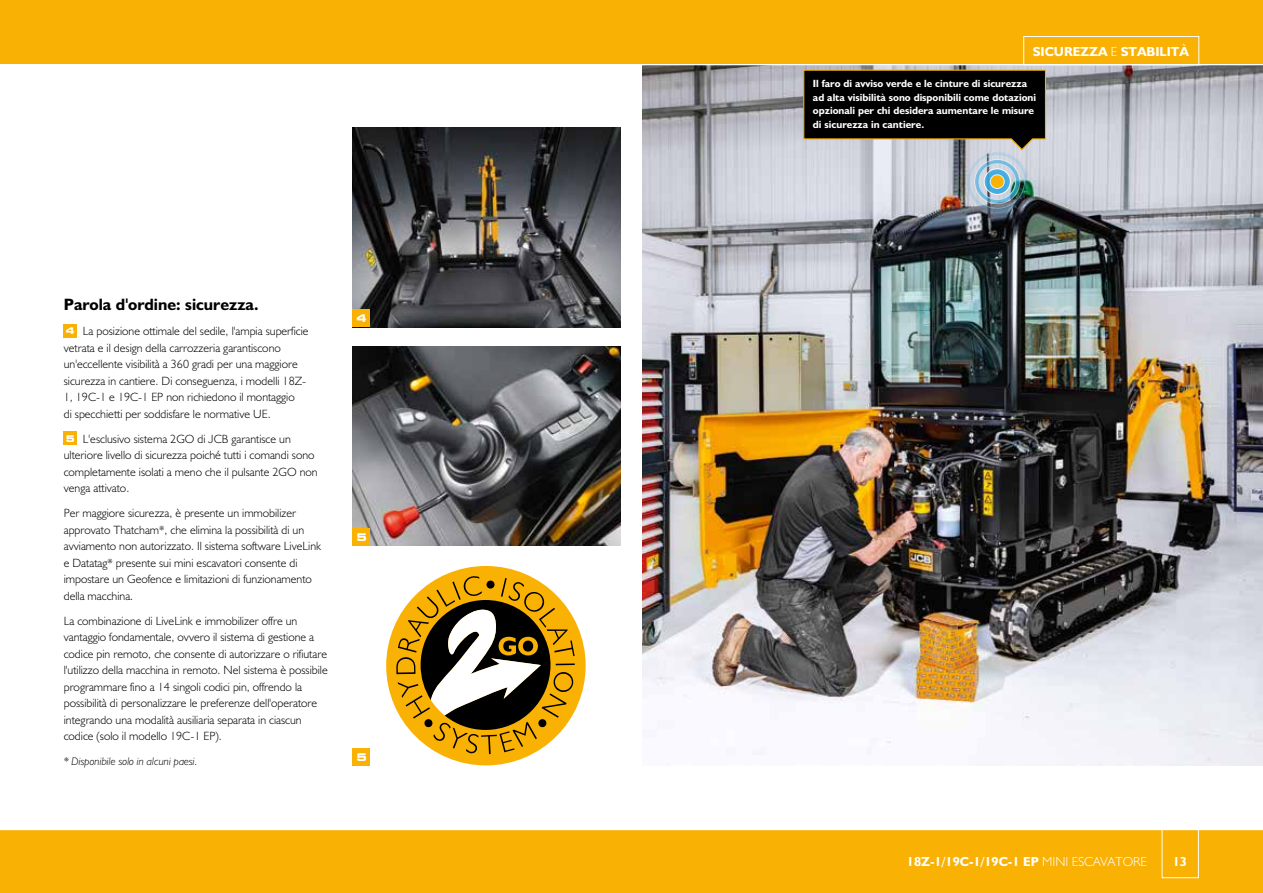
<style>
.page{position:relative;width:1263px;height:893px;background:#fff}
.page>*{position:absolute;margin:0;border:0;box-sizing:border-box;transform-origin:0 0}
.t1{font:16.5px "JCB Bold";color:#000}
.t2{font:13.2px "JCB Bold";color:#fff}
.t3{font:12px/16.5px "JCB Light";color:#000}
.t4{font:italic 11.25px "JCB Light";color:#000}
.t5{font:10.5px/13.5px "JCB Bold";color:#fff}
.t6{font:700 expanded 10.5px "Square 721 BT";color:#fff}
.s1{font-family:"Square 721 BT";font-weight:700;font-stretch:expanded;font-size:9.15px;color:#fff}
.s2{font-family:"JCB Light"}
</style>
<div class="page">
<img style="left:642px;top:65px;width:621px;height:700px">
<div style="left:0;top:829px;width:1263px;height:64px;background:#f9b104"></div>
<hr style="left:0;top:829px;width:1263px;height:1px;background:#fff">
<img style="left:353px;top:128px;width:268px;height:199px">
<img style="left:353px;top:346px;width:268px;height:200px">
<div style="left:386px;top:566px;width:200px;height:199px;background:#f9b104;border-radius:50%"></div>
<svg style="left:396px;top:576px;width:179px;height:178px"></svg>
<div style="left:0;top:0;width:1263px;height:64px;background:#f9b104"></div>
<div style="left:1023px;top:36px;width:176px;height:29px;border:1px solid #fff"></div>
<div style="left:64px;top:324px;width:13px;height:13px;background:#f9b104"></div>
<div style="left:64px;top:432px;width:13px;height:13px;background:#f9b104"></div>
<div style="left:353px;top:310px;width:17px;height:17px;background:#f9b104"></div>
<div style="left:353px;top:529px;width:17px;height:17px;background:#f9b104"></div>
<div style="left:1162px;top:819px;width:37px;height:59px;border:1px solid #fff"></div>
<div style="left:353px;top:748px;width:17px;height:17px;background:#f9b104"></div>
<svg style="left:803px;top:69px;width:243px;height:144px;background:#646667"></svg>
<h1 class="t1" style="left:64px;top:294px;width:196px">Parola d'ordine: sicurezza.</h1>
<p class="t3" style="left:64px;top:323px;width:246px"><span class="s1">4</span> La posizione ottimale del sedile, l'ampia superficie vetrata e il design della carrozzeria garantiscono un'eccellente visibilità a 360 gradi per una maggiore sicurezza in cantiere. Di conseguenza, i modelli 18Z-1, 19C-1 e 19C-1 EP non richiedono il montaggio<br>di specchietti per soddisfare le normative UE.</p>
<p class="t3" style="left:64px;top:430px;width:255px"><span class="s1">5</span> L'esclusivo sistema 2GO di JCB garantisce un ulteriore livello di sicurezza poiché tutti i comandi sono completamente isolati a meno che il pulsante 2GO non venga attivato.</p>
<p class="t3" style="left:64px;top:505px;width:259px">Per maggiore sicurezza, è presente un immobilizer approvato Thatcham*, che elimina la possibilità di un avviamento non autorizzato. Il sistema software LiveLink e Datatag* presente sui mini escavatori consente di impostare un Geofence e limitazioni di funzionamento della macchina.</p>
<p class="t3" style="left:64px;top:612px;width:265px">La combinazione di LiveLink e immobilizer offre un vantaggio fondamentale, ovvero il sistema di gestione a codice pin remoto, che consente di autorizzare o rifiutare l'utilizzo della macchina in remoto. Nel sistema è possibile programmare fino a 14 singoli codici pin, offrendo la possibilità di personalizzare le preferenze dell'operatore integrando una modalità ausiliaria separata in ciascun codice (solo il modello 19C-1 EP).</p>
<p class="t4" style="left:64px;top:755px;width:136px">* Disponibile solo in alcuni paesi.</p>
<p class="t6" style="left:356px;top:312px;width:12px">4</p>
<p class="t6" style="left:356px;top:531px;width:12px">5</p>
<p class="t6" style="left:356px;top:751px;width:12px">5</p>
<p class="t2" style="left:1033px;top:43px;width:158px">SICUREZZA <span class="s2">E</span> STABILITÀ</p>
<p class="t5" style="left:813px;top:77px;width:225px">Il faro di avviso verde e le cinture di sicurezza ad alta visibilità sono disponibili come dotazioni opzionali per chi desidera aumentare le misure di sicurezza in cantiere.</p>
<p class="t2" style="left:907px;top:853px;width:242px">18Z-1/19C-1/19C-1 EP <span class="s2">MINI ESCAVATORE</span></p>
<p class="t2" style="left:1173px;top:853px;width:16px">13</p>
</div>
